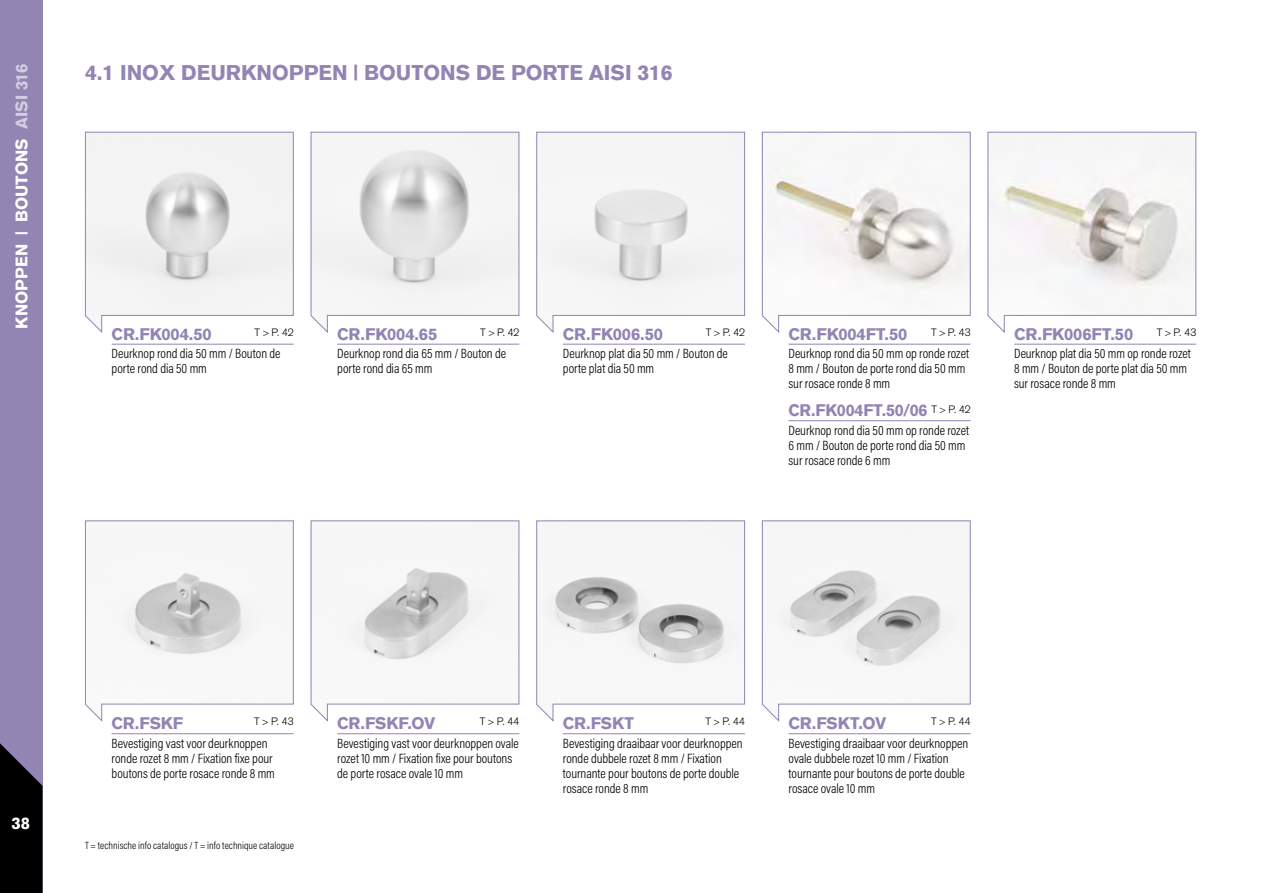
<style>
.page{position:relative;width:1263px;height:893px;background:#fff}
.page>*{position:absolute;margin:0;border:0;box-sizing:border-box;transform-origin:0 0}
.t1{font:900 21px "Akzidenz Grotesk";color:#9284b3}
.t2{font:900 16.5px "Akzidenz Grotesk";letter-spacing:-.01em;color:#9284b3}
.t3{font:900 16.5px "Akzidenz Grotesk";letter-spacing:.005em;color:#fff}
.t4{font:300 13.5px/15px "Acumin Pro Cond";letter-spacing:-.005em;color:#000}
.t5{font:300 10.5px "Akzidenz Grotesk";letter-spacing:.01em;color:#000}
.t6{font:300 10.5px "Acumin Pro Cond";letter-spacing:.005em;color:#000}
.s1{color:#d2cde2}
</style>
<div class="page">
<div style="left:0;top:0;width:43px;height:893px;background:#9284b3"></div>
<svg style="left:0;top:743px;width:43px;height:150px;background:#16141b"></svg>
<svg style="left:85px;top:131px;width:209px;height:202px"></svg>
<svg style="left:85px;top:520px;width:209px;height:202px"></svg>
<svg style="left:310px;top:131px;width:210px;height:202px"></svg>
<svg style="left:310px;top:520px;width:210px;height:202px"></svg>
<svg style="left:536px;top:131px;width:209px;height:202px"></svg>
<svg style="left:536px;top:520px;width:209px;height:202px"></svg>
<svg style="left:762px;top:131px;width:209px;height:202px"></svg>
<svg style="left:762px;top:520px;width:209px;height:202px"></svg>
<svg style="left:987px;top:131px;width:209px;height:202px"></svg>
<hr style="left:112px;top:344px;width:182px;height:1px;background:#9284b3">
<hr style="left:112px;top:733px;width:182px;height:1px;background:#9284b3">
<hr style="left:337px;top:733px;width:182px;height:1px;background:#9284b3">
<hr style="left:563px;top:733px;width:182px;height:1px;background:#9284b3">
<hr style="left:788px;top:733px;width:182px;height:1px;background:#9284b3">
<hr style="left:337px;top:344px;width:182px;height:1px;background:#9284b3">
<hr style="left:563px;top:344px;width:182px;height:1px;background:#9284b3">
<hr style="left:1014px;top:344px;width:182px;height:1px;background:#9284b3">
<hr style="left:788px;top:344px;width:182px;height:1px;background:#9284b3">
<hr style="left:788px;top:420px;width:182px;height:1px;background:#9284b3">
<p class="t3" style="left:12px;top:329px;width:266px;rotate:-90deg">KNOPPEN | BOUTONS <span class="s1">AISI 316</span></p>
<h1 class="t1" style="left:85px;top:60px;width:589px">4.1 INOX DEURKNOPPEN | BOUTONS DE PORTE AISI 316</h1>
<p class="t2" style="left:112px;top:324px;width:102px">CR.FK004.50</p>
<p class="t4" style="left:112px;top:346px;width:170px">Deurknop rond dia 50 mm / Bouton de porte rond dia 50 mm</p>
<p class="t5" style="left:255px;top:326px;width:41px">T &gt; P. 42</p>
<p class="t2" style="left:337px;top:324px;width:101px">CR.FK004.65</p>
<p class="t4" style="left:337px;top:346px;width:170px">Deurknop rond dia 65 mm / Bouton de porte rond dia 65 mm</p>
<p class="t5" style="left:480px;top:326px;width:41px">T &gt; P. 42</p>
<p class="t2" style="left:563px;top:324px;width:102px">CR.FK006.50</p>
<p class="t4" style="left:563px;top:346px;width:167px">Deurknop plat dia 50 mm / Bouton de porte plat dia 50 mm</p>
<p class="t5" style="left:706px;top:326px;width:41px">T &gt; P. 42</p>
<p class="t2" style="left:788px;top:324px;width:120px">CR.FK004FT.50</p>
<p class="t4" style="left:788px;top:346px;width:182px">Deurknop rond dia 50 mm op ronde rozet<br>8 mm / Bouton de porte rond dia 50 mm sur rosace ronde 8 mm</p>
<p class="t2" style="left:788px;top:401px;width:140px">CR.FK004FT.50/06</p>
<p class="t4" style="left:788px;top:422px;width:182px">Deurknop rond dia 50 mm op ronde rozet<br>6 mm / Bouton de porte rond dia 50 mm sur rosace ronde 6 mm</p>
<p class="t2" style="left:1014px;top:324px;width:121px">CR.FK006FT.50</p>
<p class="t4" style="left:1014px;top:346px;width:178px">Deurknop plat dia 50 mm op ronde rozet<br>8 mm / Bouton de porte plat dia 50 mm sur rosace ronde 8 mm</p>
<p class="t5" style="left:931px;top:326px;width:41px">T &gt; P. 43</p>
<p class="t5" style="left:1157px;top:326px;width:41px">T &gt; P. 43</p>
<p class="t5" style="left:931px;top:403px;width:41px">T &gt; P. 42</p>
<p class="t3" style="left:12px;top:813px;width:20px">38</p>
<p class="t2" style="left:112px;top:714px;width:73px">CR.FSKF</p>
<p class="t4" style="left:112px;top:735px;width:165px">Bevestiging vast voor deurknoppen ronde rozet 8 mm / Fixation fixe pour boutons de porte rosace ronde 8 mm</p>
<p class="t5" style="left:254px;top:715px;width:41px">T &gt; P. 43</p>
<p class="t6" style="left:85px;top:838px;width:210px">T = technische info catalogus / T = info technique catalogue</p>
<p class="t2" style="left:337px;top:714px;width:100px">CR.FSKF.OV</p>
<p class="t4" style="left:337px;top:735px;width:183px">Bevestiging vast voor deurknoppen ovale rozet 10 mm / Fixation fixe pour boutons de porte rosace ovale 10 mm</p>
<p class="t5" style="left:480px;top:715px;width:41px">T &gt; P. 44</p>
<p class="t2" style="left:563px;top:714px;width:73px">CR.FSKT</p>
<p class="t4" style="left:563px;top:735px;width:181px">Bevestiging draaibaar voor deurknoppen ronde dubbele rozet 8 mm / Fixation tournante pour boutons de porte double rosace ronde 8 mm</p>
<p class="t2" style="left:788px;top:714px;width:99px">CR.FSKT.OV</p>
<p class="t4" style="left:788px;top:735px;width:181px">Bevestiging draaibaar voor deurknoppen ovale dubbele rozet 10 mm / Fixation tournante pour boutons de porte double rosace ovale 10 mm</p>
<p class="t5" style="left:705px;top:715px;width:41px">T &gt; P. 44</p>
<p class="t5" style="left:931px;top:715px;width:41px">T &gt; P. 44</p>
</div>
